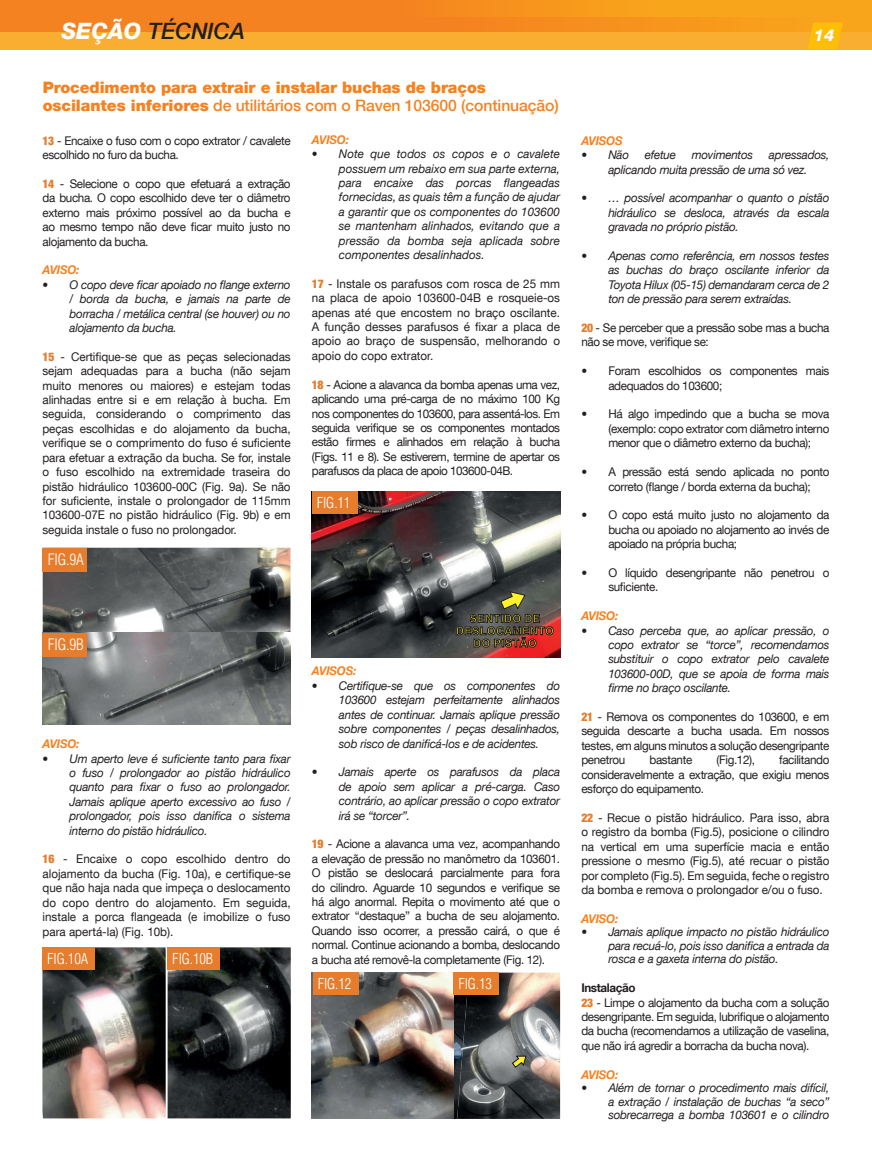
<style>
.page{position:relative;width:872px;height:1170px;background:#fff}
.page>*{position:absolute;margin:0;border:0;box-sizing:border-box;transform-origin:0 0}
.t1{font:italic 500 22.5px "Helvetica Neue LT Com";color:#231f20}
.t2{font:italic 800 16.2px "Helvetica Neue LT Com";color:#fff}
.t3{font:900 15.75px/18px "Helvetica Neue LT Com";letter-spacing:-.005em;color:#f58220}
.t4{font:300 condensed 15.45px "Helvetica LT Std";letter-spacing:-.01em;color:#fff}
.t5{font:300 condensed 14.7px "Helvetica LT Std";letter-spacing:-.01em;color:#fff}
.t6{font:12px/14.4px "Helvetica Neue LT Com";letter-spacing:-.03em;color:#231f20;text-align:justify}
.t7{font:italic 12px/14.4px "Helvetica Neue LT Com";letter-spacing:-.02em;color:#231f20;text-align:justify}
.t8{font:italic 700 12px "Helvetica Neue LT Com";letter-spacing:-.02em;color:#f58220}
.s1{font-weight:800;color:#fff}
.s2{font-weight:500}
.s3{font-weight:900;font-stretch:condensed;color:#e57d2d}
.s4{font-weight:700}
</style>
<div class="page">
<div style="left:0;top:11px;width:872px;height:39px;background:#f9ae32"></div>
<div style="left:0;top:11px;width:872px;height:21px;background:linear-gradient(to right,#f47921,#f89d1c)"></div>
<div style="left:0;top:0;width:872px;height:17px;background:linear-gradient(to right,#f47821,#f9a81a)"></div>
<svg style="left:807px;top:23px;width:36px;height:27px"></svg>
<img style="left:43px;top:547px;width:247px;height:177px">
<div style="left:43px;top:547px;width:44px;height:24px;background:#e57d2d"></div>
<img style="left:42px;top:947px;width:249px;height:171px">
<div style="left:42px;top:947px;width:53px;height:22px;background:#e57d2d"></div>
<div style="left:167px;top:947px;width:53px;height:22px;background:#e57d2d"></div>
<img style="left:312px;top:491px;width:248px;height:166px">
<svg style="left:456px;top:591px;width:97px;height:56px;background:#605040"></svg>
<div style="left:312px;top:491px;width:45px;height:23px;background:#e57d2d"></div>
<img style="left:312px;top:972px;width:145px;height:146px">
<img style="left:457px;top:972px;width:103px;height:146px">
<svg style="left:512px;top:1055px;width:14px;height:12px"></svg>
<div style="left:313px;top:972px;width:45px;height:23px;background:#e57d2d"></div>
<div style="left:453px;top:972px;width:46px;height:23px;background:#e57d2d"></div>
<div style="left:43px;top:632px;width:44px;height:24px;background:#e57d2d"></div>
<h1 class="t1" style="left:61px;top:18px;width:185px"><span class="s1">SEÇÃO</span> TÉCNICA</h1>
<h2 class="t2" style="left:813px;top:26px;width:22px">14</h2>
<h3 class="t3" style="left:43px;top:78px;width:518px">Procedimento para extrair e instalar buchas de braços oscilantes inferiores <span class="s2">de utilitários com o Raven 103600 (continuação)</span></h3>
<p class="t6" style="left:43px;top:133px;width:250px"><span class="s3">13</span> - Encaixe o fuso com o copo extrator / cavalete escolhido no furo da bucha.</p>
<p class="t6" style="left:43px;top:176px;width:250px"><span class="s3">14</span> - Selecione o copo que efetuará a extração da bucha. O copo escolhido deve ter o diâmetro externo mais próximo possível ao da bucha e ao mesmo tempo não deve ficar muito justo no alojamento da bucha.</p>
<p class="t8" style="left:43px;top:262px;width:38px">AVISO:</p>
<p class="t7" style="left:70px;top:277px;width:223px;text-indent:-27px">• O copo deve ficar apoiado no flange externo / borda da bucha, e jamais na parte de borracha / metálica central (se houver) ou no alojamento da bucha.</p>
<p class="t6" style="left:43px;top:349px;width:250px"><span class="s3">15</span> - Certifique-se que as peças selecionadas sejam adequadas para a bucha (não sejam muito menores ou maiores) e estejam todas alinhadas entre si e em relação à bucha. Em seguida, considerando o comprimento das peças escolhidas e do alojamento da bucha, verifique se o comprimento do fuso é suficiente para efetuar a extração da bucha. Se for, instale o fuso escolhido na extremidade traseira do pistão hidráulico 103600-00C (Fig. 9a). Se não for suficiente, instale o prolongador de 115mm 103600-07E no pistão hidráulico (Fig. 9b) e em seguida instale o fuso no prolongador.</p>
<p class="t4" style="left:48px;top:550px;width:38px">FIG.9A</p>
<p class="t8" style="left:312px;top:132px;width:38px">AVISO:</p>
<p class="t7" style="left:339px;top:146px;width:223px;text-indent:-27px">• Note que todos os copos e o cavalete possuem um rebaixo em sua parte externa, para encaixe das porcas flangeadas fornecidas, as quais têm a função de ajudar a garantir que os componentes do 103600 se mantenham alinhados, evitando que a pressão da bomba seja aplicada sobre componentes desalinhados.</p>
<p class="t6" style="left:312px;top:276px;width:250px"><span class="s3">17</span> - Instale os parafusos com rosca de 25 mm na placa de apoio 103600-04B e rosqueie-os apenas até que encostem no braço oscilante.<br>A função desses parafusos é fixar a placa de apoio ao braço de suspensão, melhorando o apoio do copo extrator.</p>
<p class="t6" style="left:312px;top:377px;width:250px"><span class="s3">18</span> - Acione a alavanca da bomba apenas uma vez, aplicando uma pré-carga de no máximo 100 Kg nos componentes do 103600, para assentá-los. Em seguida verifique se os componentes montados estão firmes e alinhados em relação à bucha (Figs. 11 e 8). Se estiverem, termine de apertar os parafusos da placa de apoio 103600-04B.</p>
<p class="t5" style="left:317px;top:493px;width:35px">FIG.11</p>
<p class="t4" style="left:48px;top:634px;width:38px">FIG.9B</p>
<p class="t8" style="left:43px;top:736px;width:38px">AVISO:</p>
<p class="t7" style="left:70px;top:750px;width:223px;text-indent:-27px">• Um aperto leve é suficiente tanto para fixar o fuso / prolongador ao pistão hidráulico quanto para fixar o fuso ao prolongador.<br>Jamais aplique aperto excessivo ao fuso / prolongador, pois isso danifica o sistema interno do pistão hidráulico.</p>
<p class="t6" style="left:43px;top:851px;width:250px"><span class="s3">16</span> - Encaixe o copo escolhido dentro do alojamento da bucha (Fig. 10a), e certifique-se que não haja nada que impeça o deslocamento do copo dentro do alojamento. Em seguida, instale a porca flangeada (e imobilize o fuso para apertá-la) (Fig. 10b).</p>
<p class="t5" style="left:47px;top:949px;width:42px">FIG.10A</p>
<p class="t5" style="left:172px;top:949px;width:42px">FIG.10B</p>
<p class="t8" style="left:312px;top:663px;width:46px">AVISOS:</p>
<p class="t7" style="left:339px;top:678px;width:223px;text-indent:-27px">• Certifique-se que os componentes do 103600 estejam perfeitamente alinhados antes de continuar. Jamais aplique pressão sobre componentes / peças desalinhados, sob risco de danificá-los e de acidentes.</p>
<p class="t7" style="left:339px;top:764px;width:223px;text-indent:-27px">• Jamais aperte os parafusos da placa de apoio sem aplicar a pré-carga. Caso contrário, ao aplicar pressão o copo extrator irá se “torcer”.</p>
<p class="t6" style="left:312px;top:836px;width:250px"><span class="s3">19</span> - Acione a alavanca uma vez, acompanhando a elevação de pressão no manômetro da 103601.<br>O pistão se deslocará parcialmente para fora do cilindro. Aguarde 10 segundos e verifique se há algo anormal. Repita o movimento até que o extrator “destaque” a bucha de seu alojamento.<br>Quando isso ocorrer, a pressão cairá, o que é normal. Continue acionando a bomba, deslocando a bucha até removê-la completamente (Fig. 12).</p>
<p class="t5" style="left:318px;top:974px;width:35px">FIG.12</p>
<p class="t5" style="left:458px;top:974px;width:35px">FIG.13</p>
<p class="t8" style="left:581px;top:133px;width:43px">AVISOS</p>
<p class="t7" style="left:581px;top:147px;width:49px">• Não</p>
<p class="t7" style="left:645px;top:147px;width:33px">efetue</p>
<p class="t7" style="left:692px;top:147px;width:63px">movimentos</p>
<p class="t7" style="left:608px;top:147px;width:223px;text-indent:161px">apressados, aplicando muita pressão de uma só vez.</p>
<p class="t7" style="left:608px;top:190px;width:223px;text-indent:-27px">• … possível acompanhar o quanto o pistão hidráulico se desloca, através da escala gravada no próprio pistão.</p>
<p class="t7" style="left:608px;top:248px;width:223px;text-indent:-27px">• Apenas como referência, em nossos testes as buchas do braço oscilante inferior da Toyota Hilux (05-15) demandaram cerca de 2 ton de pressão para serem extraídas.</p>
<p class="t6" style="left:581px;top:320px;width:250px"><span class="s3">20</span> - Se perceber que a pressão sobe mas a bucha não se move, verifique se:</p>
<p class="t6" style="left:608px;top:363px;width:223px;text-indent:-27px">• Foram escolhidos os componentes mais adequados do 103600;</p>
<p class="t6" style="left:608px;top:406px;width:223px;text-indent:-27px">• Há algo impedindo que a bucha se mova (exemplo: copo extrator com diâmetro interno menor que o diâmetro externo da bucha);</p>
<p class="t6" style="left:608px;top:464px;width:223px;text-indent:-27px">• A pressão está sendo aplicada no ponto correto (flange / borda externa da bucha);</p>
<p class="t6" style="left:608px;top:507px;width:223px;text-indent:-27px">• O copo está muito justo no alojamento da bucha ou apoiado no alojamento ao invés de apoiado na própria bucha;</p>
<p class="t6" style="left:608px;top:565px;width:223px;text-indent:-27px">• O líquido desengripante não penetrou o suficiente.</p>
<p class="t8" style="left:581px;top:608px;width:38px">AVISO:</p>
<p class="t7" style="left:608px;top:622px;width:223px;text-indent:-27px">• Caso perceba que, ao aplicar pressão, o copo extrator se “torce”, recomendamos substituir o copo extrator pelo cavalete 103600-00D, que se apoia de forma mais firme no braço oscilante.</p>
<p class="t6" style="left:581px;top:709px;width:250px"><span class="s3">21</span> - Remova os componentes do 103600, e em seguida descarte a bucha usada. Em nossos testes, em alguns minutos a solução desengripante penetrou</p>
<p class="t6" style="left:649px;top:752px;width:44px">bastante</p>
<p class="t6" style="left:716px;top:752px;width:40px">(Fig.12),</p>
<p class="t6" style="left:581px;top:752px;width:250px;text-indent:198px">facilitando consideravelmente a extração, que exigiu menos esforço do equipamento.</p>
<p class="t6" style="left:581px;top:810px;width:250px"><span class="s3">22</span> - Recue o pistão hidráulico. Para isso, abra o registro da bomba (Fig.5), posicione o cilindro na vertical em uma superfície macia e então pressione o mesmo (Fig.5), até recuar o pistão por completo (Fig.5). Em seguida, feche o registro da bomba e remova o prolongador e/ou o fuso.</p>
<p class="t8" style="left:581px;top:910px;width:38px">AVISO:</p>
<p class="t7" style="left:608px;top:924px;width:223px;line-height:13.5px;text-indent:-27px">• Jamais aplique impacto no pistão hidráulico para recuá-lo, pois isso danifica a entrada da rosca e a gaxeta interna do pistão.</p>
<p class="t6" style="left:581px;top:980px;width:250px;text-align:left"><span class="s4">Instalação<br></span><span class="s3">23</span> - Limpe o alojamento da bucha com a solução desengripante. Em seguida, lubrifique o alojamento da bucha (recomendamos a utilização de vaselina, que não irá agredir a borracha da bucha nova).</p>
<p class="t8" style="left:581px;top:1066px;width:38px">AVISO:</p>
<p class="t7" style="left:608px;top:1080px;width:223px;line-height:13.5px;text-indent:-27px">• Além de tornar o procedimento mais difícil, a extração / instalação de buchas “a seco” sobrecarrega a bomba 103601 e o cilindro</p>
</div>
